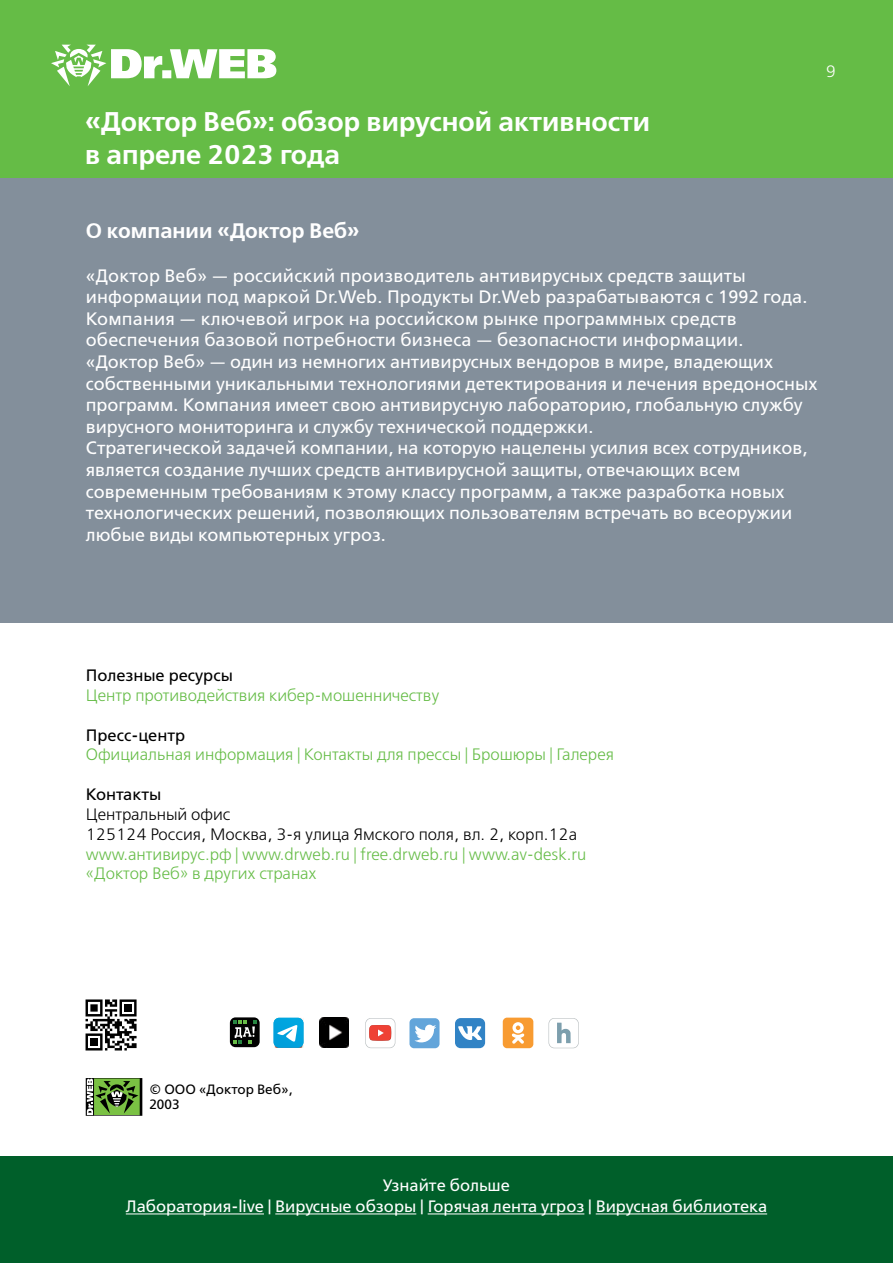
<style>
.page{position:relative;width:893px;height:1263px;background:#fff}
.page>*{position:absolute;margin:0;border:0;box-sizing:border-box;transform-origin:0 0}
.t1{font:600 27px/32.4px "Free Set";color:#fff}
.t2{font:600 21px "Free Set";color:#fff}
.t3{font:18px/21.6px "Free Set";color:#fff}
.t4{font:300 16.5px/19.8px "Free Set";color:#65bc46}
.t5{font:16.5px/21.6px "Free Set";color:#fff;text-align:center}
.t6{font:300 16.5px/19.8px "Free Set";color:#000}
.t7{font:16.5px "Free Set";color:#000}
.t8{font:300 16.5px "Free Set";color:#fff}
.t9{font:13.5px/15px "Free Set";color:#000}
</style>
<div class="page">
<div style="left:0;top:0;width:893px;height:179px;background:#65bc46"></div>
<div style="left:0;top:1157px;width:893px;height:106px;background:#005f2a"></div>
<hr style="left:126px;top:1213px;width:138px;height:1px;background:#fff">
<hr style="left:275px;top:1213px;width:141px;height:1px;background:#fff">
<hr style="left:428px;top:1213px;width:156px;height:1px;background:#fff">
<hr style="left:596px;top:1213px;width:171px;height:1px;background:#fff">
<svg style="left:51px;top:45px;width:225px;height:41px"></svg>
<svg style="left:86px;top:1078px;width:56px;height:38px;background:#5f8541"></svg>
<div style="left:0;top:179px;width:893px;height:444px;background:#838f9b"></div>
<img style="left:278px;top:1017px;width:26px;height:30px">
<img style="left:319px;top:1017px;width:30px;height:30px">
<div style="left:230px;top:1017px;width:30px;height:30px;background:#010101;border-radius:6px"></div>
<svg style="left:233px;top:1020px;width:24px;height:24px"></svg>
<svg style="left:86px;top:999px;width:51px;height:51px"></svg>
<svg style="left:365px;top:1018px;width:30px;height:30px"></svg>
<div style="left:455px;top:1018px;width:30px;height:30px;background:#3183c5;border-radius:6px"></div>
<svg style="left:458px;top:1026px;width:24px;height:14px"></svg>
<div style="left:503px;top:1017px;width:30px;height:31px;background:#f89b31;border-radius:4px"></div>
<svg style="left:512px;top:1022px;width:12px;height:22px"></svg>
<div style="left:409px;top:1018px;width:31px;height:30px;background:#63a5da;border-radius:4px"></div>
<svg style="left:414px;top:1025px;width:22px;height:17px"></svg>
<svg style="left:549px;top:1018px;width:30px;height:30px"></svg>
<svg style="left:274px;top:1018px;width:29px;height:30px"></svg>
<h1 class="t1" style="left:85px;top:105px;width:567px">«Доктор Веб»: обзор вирусной активности в апреле 2023 года</h1>
<p class="t8" style="left:826px;top:61px;width:12px">9</p>
<p class="t2" style="left:86px;top:217px;width:275px">О компании «Доктор Веб»</p>
<p class="t3" style="left:86px;top:264px;width:733px">«Доктор Веб» — российский производитель антивирусных средств защиты информации под маркой Dr.Web. Продукты Dr.Web разрабатываются с 1992 года.<br>Компания — ключевой игрок на российском рынке программных средств обеспечения базовой потребности бизнеса — безопасности информации. «Доктор Веб» — один из немногих антивирусных вендоров в мире, владеющих собственными уникальными технологиями детектирования и лечения вредоносных программ. Компания имеет свою антивирусную лабораторию, глобальную службу вирусного мониторинга и службу технической поддержки.<br>Стратегической задачей компании, на которую нацелены усилия всех сотрудников, является создание лучших средств антивирусной защиты, отвечающих всем современным требованиям к этому классу программ, а также разработка новых технологических решений, позволяющих пользователям встречать во всеоружии любые виды компьютерных угроз.</p>
<p class="t7" style="left:86px;top:665px;width:149px">Полезные ресурсы</p>
<p class="t4" style="left:86px;top:685px;width:355px">Центр противодействия кибер-мошенничеству</p>
<p class="t7" style="left:86px;top:724px;width:101px">Пресс-центр</p>
<p class="t4" style="left:86px;top:745px;width:530px">Официальная информация | Контакты для прессы | Брошюры | Галерея</p>
<p class="t7" style="left:86px;top:783px;width:77px">Контакты</p>
<p class="t6" style="left:86px;top:804px;width:493px">Центральный офис<br>125124 Россия, Москва, 3-я улица Ямского поля, вл. 2, корп.12а</p>
<p class="t4" style="left:86px;top:844px;width:502px">www.антивирус.рф | www.drweb.ru | free.drweb.ru | www.av-desk.ru «Доктор Веб» в других странах</p>
<p class="t9" style="left:149px;top:1081px;width:145px">© ООО «Доктор Веб»,<br>2003</p>
<p class="t5" style="left:126px;top:1174px;width:643px">Узнайте больше<br>Лаборатория-live | Вирусные обзоры | Горячая лента угроз | Вирусная библиотека</p>
</div>
